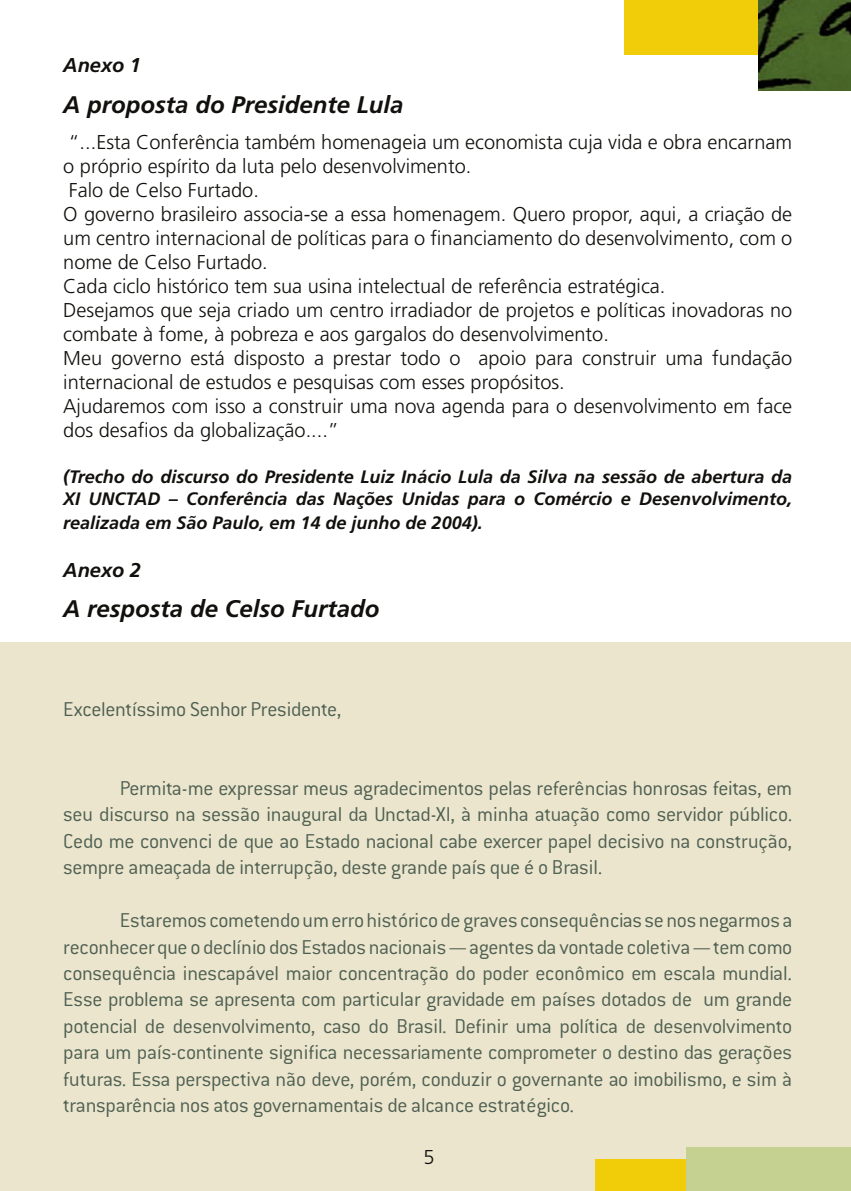
<style>
.page{position:relative;width:851px;height:1191px;background:#fff}
.page>*{position:absolute;margin:0;border:0;box-sizing:border-box;transform-origin:0 0}
.t1{font:italic 700 24px "Frutiger";color:#12100d}
.t2{font:300 22px/26.4px "Conduit ITC";letter-spacing:-.01em;color:#4f5f52;text-align:justify}
.t3{font:300 20px/24px "Frutiger";color:#12100d}
.t4{font:italic 700 20px "Frutiger";color:#12100d}
.t5{font:italic 700 18px/21.6px "Frutiger";color:#12100d}
</style>
<div class="page">
<div style="left:0;top:643px;width:850px;height:548px;background:#eae5cc"></div>
<div style="left:624px;top:0;width:138px;height:54px;background:#f1cd09"></div>
<div style="left:595px;top:1159px;width:94px;height:32px;background:#f1cd09"></div>
<div style="left:686px;top:1147px;width:164px;height:44px;background:#c4d191"></div>
<img style="left:758px;top:0;width:92px;height:91px">
<p class="t4" style="left:63px;top:54px;width:79px">Anexo 1</p>
<p class="t1" style="left:63px;top:91px;width:342px">A proposta do Presidente Lula</p>
<p class="t3" style="left:63px;top:130px;width:730px">“...Esta Conferência também homenageia um economista cuja vida e obra encarnam o próprio espírito da luta pelo desenvolvimento.</p>
<p class="t3" style="left:69px;top:178px;width:192px">Falo de Celso Furtado.</p>
<p class="t3" style="left:63px;top:202px;width:730px;text-align:justify">O governo brasileiro associa-se a essa homenagem. Quero propor, aqui, a criação de um centro internacional de políticas para o financiamento do desenvolvimento, com o nome de Celso Furtado.</p>
<p class="t3" style="left:63px;top:274px;width:603px">Cada ciclo histórico tem sua usina intelectual de referência estratégica.</p>
<p class="t3" style="left:63px;top:298px;width:730px">Desejamos que seja criado um centro irradiador de projetos e políticas inovadoras no combate à fome, à pobreza e aos gargalos do desenvolvimento.</p>
<p class="t3" style="left:63px;top:346px;width:730px">Meu governo está disposto a prestar todo o apoio para construir uma fundação internacional de estudos e pesquisas com esses propósitos.</p>
<p class="t3" style="left:63px;top:394px;width:730px">Ajudaremos com isso a construir uma nova agenda para o desenvolvimento em face dos desafios da globalização....”</p>
<p class="t5" style="left:63px;top:466px;width:730px">(Trecho do discurso do Presidente Luiz Inácio Lula da Silva na sessão de abertura da<br>XI UNCTAD – Conferência das Nações Unidas para o Comércio e Desenvolvimento,</p>
<p class="t5" style="left:63px;top:511px;width:421px">realizada em São Paulo, em 14 de junho de 2004).</p>
<p class="t4" style="left:63px;top:558px;width:79px">Anexo 2</p>
<p class="t1" style="left:63px;top:595px;width:318px">A resposta de Celso Furtado</p>
<p class="t2" style="left:63px;top:696px;width:280px">Excelentíssimo Senhor Presidente,</p>
<p class="t2" style="left:63px;top:775px;width:730px;text-indent:57px">Permita-me expressar meus agradecimentos pelas referências honrosas feitas, em seu discurso na sessão inaugural da Unctad-XI, à minha atuação como servidor público.<br>Cedo me convenci de que ao Estado nacional cabe exercer papel decisivo na construção, sempre ameaçada de interrupção, deste grande país que é o Brasil.</p>
<p class="t2" style="left:63px;top:907px;width:730px;text-indent:57px">Estaremos cometendo um erro histórico de graves consequências se nos negarmos a reconhecer que o declínio dos Estados nacionais — agentes da vontade coletiva — tem como consequência inescapável maior concentração do poder econômico em escala mundial.<br>Esse problema se apresenta com particular gravidade em países dotados de um grande potencial de desenvolvimento, caso do Brasil. Definir uma política de desenvolvimento para um país-continente significa necessariamente comprometer o destino das gerações futuras. Essa perspectiva não deve, porém, conduzir o governante ao imobilismo, e sim à transparência nos atos governamentais de alcance estratégico.</p>
<p class="t3" style="left:423px;top:1145px;width:13px">5</p>
</div>
